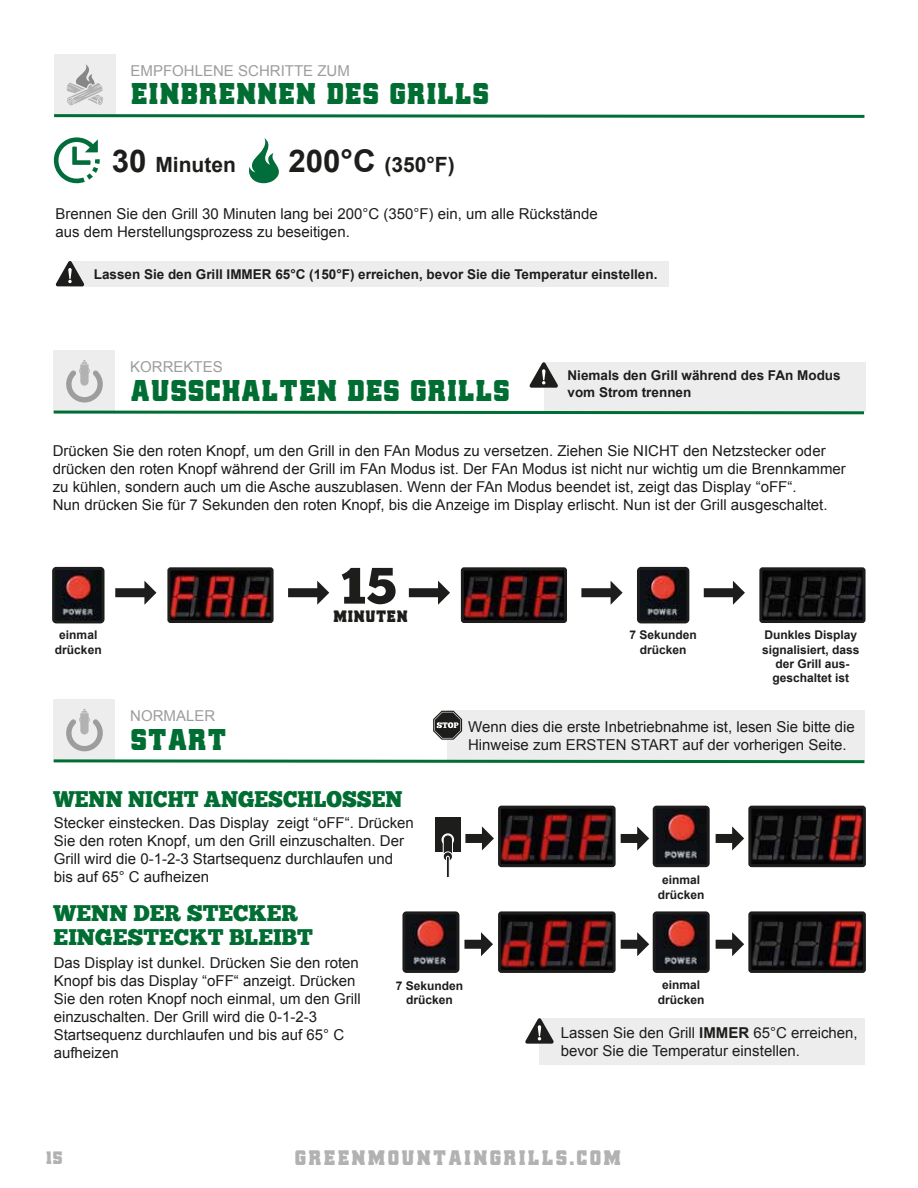
<style>
.page{position:relative;width:918px;height:1188px;background:#fff}
.page>*{position:absolute;margin:0;border:0;box-sizing:border-box;transform-origin:0 0}
.t1{font:30px "GMGPRIME Regular";color:#006d32}
.t2{font:22.5px/24px "Chunk Five Ex";color:#006d32}
.t3{font:22.5px "Chunk Five Ex";color:#006d32;scale:.93 1}
.t4{font:21px "GMGPRIME Regular";letter-spacing:.075em;color:#b3b2b2}
.t5{font:700 21px "Arial";color:#1d1d1b}
.t6{font:18px "GMGPRIME Regular";color:#b3b2b2}
.t7{font:16.5px "GMGPRIME Regular";color:#1d1d1b}
.t8{font:15px/18px "Arial";color:#1d1d1b}
.t9{font:15px "Arial";color:#9d9d9c}
.t10{font:700 13.5px/16.2px "Arial";color:#1d1d1b}
.t11{font:700 12px/14.4px "Arial";color:#1d1d1b;text-align:center}
.s1{font-size:31.35px}
.s2{font-weight:700}
</style>
<div class="page">
<svg style="left:54px;top:137px;width:46px;height:46px"></svg>
<svg style="left:249px;top:138px;width:30px;height:45px"></svg>
<div style="left:54px;top:54px;width:62px;height:62px;background:#ededed"></div>
<svg style="left:54px;top:114px;width:811px;height:4px;background:#3f9164"></svg>
<svg style="left:67px;top:64px;width:36px;height:42px"></svg>
<div style="left:70px;top:261px;width:598px;height:25px;background:#ededed"></div>
<svg style="left:55px;top:261px;width:29px;height:25px"></svg>
<div style="left:447px;top:710px;width:418px;height:52px;background:#ededed"></div>
<div style="left:54px;top:350px;width:61px;height:62px;background:#ededed"></div>
<svg style="left:66px;top:360px;width:37px;height:42px"></svg>
<svg style="left:342px;top:568px;width:53px;height:36px"></svg>
<div style="left:115px;top:588px;width:31px;height:9px;background:#1d1d1b"></div>
<svg style="left:144px;top:581px;width:12px;height:24px"></svg>
<div style="left:288px;top:588px;width:31px;height:9px;background:#1d1d1b"></div>
<svg style="left:317px;top:581px;width:12px;height:24px"></svg>
<div style="left:409px;top:588px;width:30px;height:9px;background:#1d1d1b"></div>
<svg style="left:438px;top:581px;width:12px;height:24px"></svg>
<div style="left:581px;top:588px;width:31px;height:9px;background:#1d1d1b"></div>
<svg style="left:610px;top:581px;width:12px;height:24px"></svg>
<div style="left:703px;top:588px;width:31px;height:9px;background:#1d1d1b"></div>
<svg style="left:733px;top:581px;width:12px;height:24px"></svg>
<img style="left:656px;top:810px;width:49px;height:53px">
<div style="left:652px;top:806px;width:57px;height:61px;border:3px solid #1d1d1b;border-radius:3px"></div>
<div style="left:620px;top:834px;width:19px;height:9px;background:#1d1d1b"></div>
<svg style="left:637px;top:826px;width:12px;height:24px"></svg>
<div style="left:465px;top:834px;width:18px;height:9px;background:#1d1d1b"></div>
<svg style="left:482px;top:826px;width:12px;height:24px"></svg>
<div style="left:715px;top:834px;width:18px;height:9px;background:#1d1d1b"></div>
<svg style="left:732px;top:826px;width:12px;height:24px"></svg>
<img style="left:752px;top:810px;width:110px;height:53px">
<div style="left:748px;top:806px;width:118px;height:61px;border:3px solid #1d1d1b;border-radius:2px"></div>
<img style="left:502px;top:810px;width:109px;height:53px">
<div style="left:498px;top:806px;width:117px;height:61px;border:3px solid #1d1d1b;border-radius:2px"></div>
<div style="left:435px;top:817px;width:25px;height:35px;background:#1d1d1b"></div>
<div style="left:441px;top:833px;width:13px;height:13px;border:2px solid #fff;border-radius:50%"></div>
<div style="left:443px;top:835px;width:9px;height:22px;background:#1d1d1b;border-radius:5px"></div>
<div style="left:443px;top:835px;width:10px;height:22px;border:1px solid #fff;border-radius:5px"></div>
<svg style="left:443px;top:852px;width:9px;height:9px"></svg>
<div style="left:443px;top:852px;width:10px;height:10px;border:1px solid #fff;border-radius:50%"></div>
<svg style="left:446px;top:856px;width:3px;height:22px"></svg>
<img style="left:56px;top:571px;width:44px;height:48px">
<div style="left:52px;top:567px;width:52px;height:56px;border:3px solid #1d1d1b;border-radius:3px"></div>
<img style="left:641px;top:571px;width:44px;height:48px">
<div style="left:637px;top:567px;width:52px;height:56px;border:3px solid #1d1d1b;border-radius:3px"></div>
<img style="left:171px;top:571px;width:98px;height:48px">
<div style="left:167px;top:567px;width:106px;height:56px;border:3px solid #1d1d1b;border-radius:2px"></div>
<img style="left:465px;top:571px;width:98px;height:48px">
<div style="left:461px;top:567px;width:106px;height:56px;border:3px solid #1d1d1b;border-radius:2px"></div>
<img style="left:763px;top:571px;width:98px;height:48px">
<div style="left:759px;top:567px;width:106px;height:56px;border:3px solid #1d1d1b;border-radius:2px"></div>
<div style="left:54px;top:699px;width:61px;height:62px;background:#ededed"></div>
<svg style="left:66px;top:709px;width:37px;height:42px"></svg>
<img style="left:656px;top:915px;width:49px;height:54px">
<div style="left:652px;top:911px;width:57px;height:62px;border:3px solid #1d1d1b;border-radius:3px"></div>
<img style="left:406px;top:915px;width:49px;height:54px">
<div style="left:402px;top:911px;width:57px;height:62px;border:3px solid #1d1d1b;border-radius:3px"></div>
<div style="left:620px;top:940px;width:19px;height:9px;background:#1d1d1b"></div>
<svg style="left:637px;top:932px;width:12px;height:24px"></svg>
<div style="left:464px;top:940px;width:18px;height:9px;background:#1d1d1b"></div>
<svg style="left:481px;top:932px;width:12px;height:24px"></svg>
<div style="left:715px;top:940px;width:18px;height:9px;background:#1d1d1b"></div>
<svg style="left:732px;top:932px;width:12px;height:24px"></svg>
<img style="left:752px;top:915px;width:110px;height:54px">
<div style="left:748px;top:911px;width:118px;height:62px;border:3px solid #1d1d1b;border-radius:2px"></div>
<img style="left:502px;top:915px;width:109px;height:54px">
<div style="left:498px;top:911px;width:117px;height:62px;border:3px solid #1d1d1b;border-radius:2px"></div>
<svg style="left:53px;top:758px;width:812px;height:6px"></svg>
<svg style="left:433px;top:711px;width:29px;height:29px"></svg>
<div style="left:539px;top:1018px;width:325px;height:47px;background:#ededed"></div>
<svg style="left:525px;top:1018px;width:29px;height:26px"></svg>
<div style="left:544px;top:362px;width:321px;height:50px;background:#ededed"></div>
<svg style="left:529px;top:362px;width:29px;height:26px"></svg>
<svg style="left:53px;top:409px;width:813px;height:6px"></svg>
<p class="t9" style="left:131px;top:61px;width:221px">EMPFOHLENE SCHRITTE ZUM</p>
<h1 class="t1" style="left:131px;top:76px;width:360px">EINBRENNEN DES GRILLS</h1>
<h3 class="t5" style="left:112px;top:150px;width:125px"><span class="s1">30</span> Minuten</h3>
<h3 class="t5" style="left:288px;top:150px;width:168px"><span class="s1">200°C</span> (350°F)</h3>
<p class="t8" style="left:55px;top:204px;width:544px">Brennen Sie den Grill 30 Minuten lang bei 200°C (350°F) ein, um alle Rückstände aus dem Herstellungsprozess zu beseitigen.</p>
<p class="t10" style="left:94px;top:267px;width:565px">Lassen Sie den Grill IMMER 65°C (150°F) erreichen, bevor Sie die Temperatur einstellen.</p>
<p class="t9" style="left:130px;top:357px;width:94px">KORREKTES</p>
<h1 class="t1" style="left:130px;top:373px;width:381px">AUSSCHALTEN DES GRILLS</h1>
<p class="t10" style="left:567px;top:368px;width:275px">Niemals den Grill während des FAn Modus vom Strom trennen</p>
<p class="t8" style="left:53px;top:442px;width:794px">Drücken Sie den roten Knopf, um den Grill in den FAn Modus zu versetzen. Ziehen Sie NICHT den Netzstecker oder drücken den roten Knopf während der Grill im FAn Modus ist. Der FAn Modus ist nicht nur wichtig um die Brennkammer zu kühlen, sondern auch um die Asche auszublasen. Wenn der FAn Modus beendet ist, zeigt das Display “oFF“.<br>Nun drücken Sie für 7 Sekunden den roten Knopf, bis die Anzeige im Display erlischt. Nun ist der Grill ausgeschaltet.</p>
<p class="t11" style="left:55px;top:628px;width:48px">einmal drücken</p>
<p class="t9" style="left:130px;top:706px;width:87px">NORMALER</p>
<h1 class="t1" style="left:130px;top:722px;width:98px">START</h1>
<p class="t7" style="left:333px;top:606px;width:76px">MINUTEN</p>
<h2 class="t3" style="left:54px;top:782px;width:377px">WENN NICHT ANGESCHLOSSEN</h2>
<p class="t8" style="left:54px;top:813px;width:362px">Stecker einstecken. Das Display zeigt “oFF“. Drücken Sie den roten Knopf, um den Grill einzuschalten. Der Grill wird die 0-1-2-3 Startsequenz durchlaufen und bis auf 65° C aufheizen</p>
<h2 class="t2" style="left:54px;top:901px;width:261px">WENN DER STECKER<br>EINGESTECKT BLEIBT</h2>
<p class="t11" style="left:629px;top:628px;width:69px">7 Sekunden drücken</p>
<p class="t11" style="left:762px;top:628px;width:99px">Dunkles Display signalisiert, dass der Grill aus&shy;geschaltet ist</p>
<p class="t8" style="left:468px;top:718px;width:388px">Wenn dies die erste Inbetriebnahme ist, lesen Sie bitte die<br>Hinweise zum ERSTEN START auf der vorherigen Seite.</p>
<p class="t11" style="left:658px;top:873px;width:48px">einmal drücken</p>
<p class="t8" style="left:54px;top:954px;width:308px">Das Display ist dunkel. Drücken Sie den roten Knopf bis das Display “oFF“ anzeigt. Drücken Sie den roten Knopf noch einmal, um den Grill einzuschalten. Der Grill wird die 0-1-2-3<br>Startsequenz durchlaufen und bis auf 65° C aufheizen</p>
<p class="t11" style="left:396px;top:979px;width:69px">7 Sekunden drücken</p>
<p class="t11" style="left:658px;top:978px;width:48px">einmal drücken</p>
<p class="t8" style="left:560px;top:1024px;width:298px">Lassen Sie den Grill <span class="s2">IMMER</span> 65°C erreichen, bevor Sie die Temperatur einstellen.</p>
<p class="t6" style="left:46px;top:1147px;width:18px">15</p>
<h3 class="t4" style="left:294px;top:1146px;width:328px">GREENMOUNTAINGRILLS.COM</h3>
</div>
